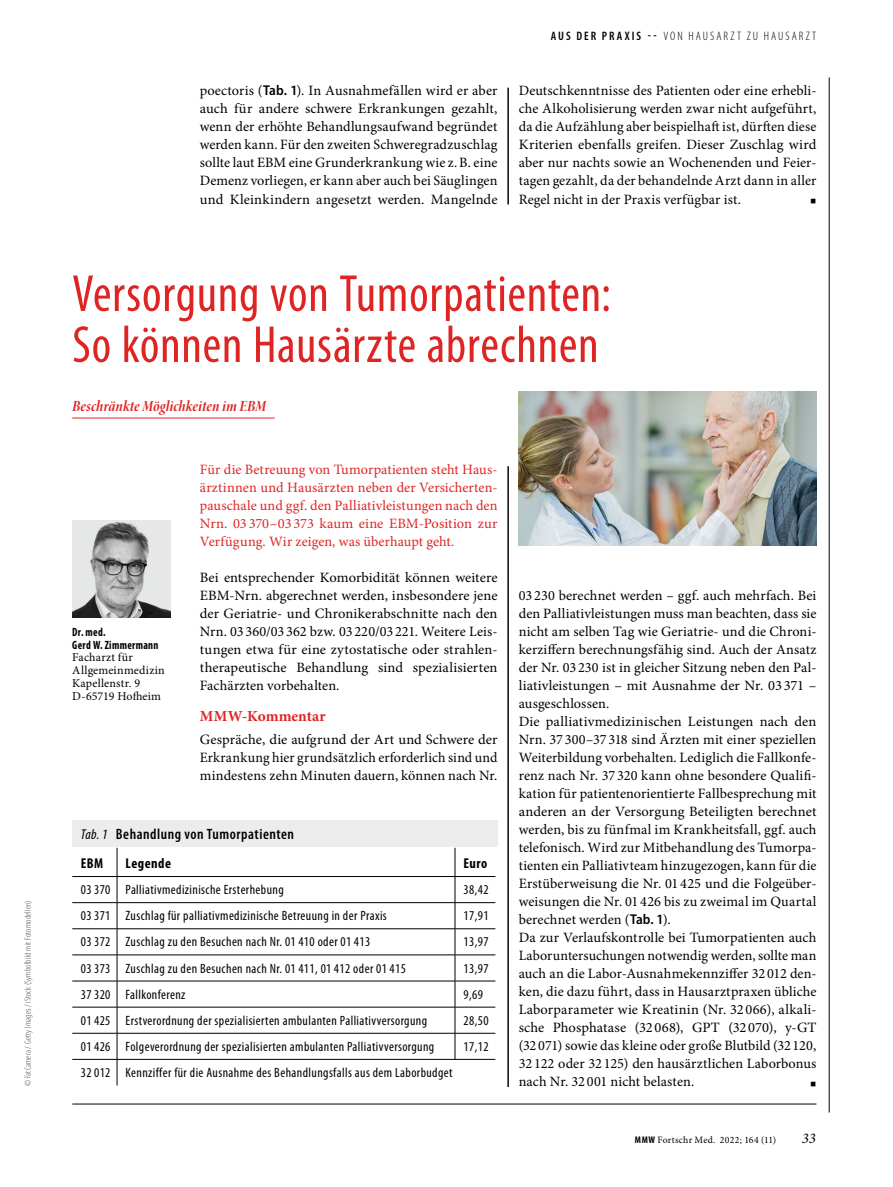
<style>
.page{position:relative;width:893px;height:1187px;background:#fff}
.page>*{position:absolute;margin:0;border:0;box-sizing:border-box;transform-origin:0 0}
.Title_kleinrot{font:condensed 52.5px/51px "Myriad Pro";letter-spacing:.015em;color:#de2524}
.SuperTitle_1rot{font:15.75px "Minion Pro Bold Cn It Disp";letter-spacing:.005em;color:#de2524}
.SectionHeading_1_Com{font:700 15.3px "Minion Pro";letter-spacing:.005em;color:#de2524}
.Table_Caption_x{font:600 condensed 15px "Myriad Pro";letter-spacing:.035em;color:#000}
.t1{font:italic 14.85px "Minion Pro";color:#000}
.Para_x{font:14.25px/18px "Minion Pro";letter-spacing:.005em;color:#000;text-align:justify}
.Trailer_kleinrot{font:14.25px/18px "Minion Pro";letter-spacing:.005em;color:#de2524;text-align:justify}
.Table_Heading_x{font:700 condensed 14.25px "Myriad Pro";letter-spacing:.035em;color:#000}
.Table_Entry_left{font:condensed 13.5px "Myriad Pro";letter-spacing:.03em;color:#000}
.t2{font:300 condensed 12.3px "Myriad Pro";letter-spacing:.165em;color:#000}
.Image_Caption_x{font:12px/12.8px "Minion Pro";letter-spacing:.015em;color:#000}
.Image_Caption_Author{font:700 condensed 12px/12.8px "Myriad Pro";letter-spacing:.03em;color:#000;scale:.9 1}
.Para_x-2{font:10.5px "Arial Unicode MS";color:#000}
.t3{font:9.75px "Minion Pro";letter-spacing:.025em;color:#000}
.Image_Source_x{font:300 condensed 9px "Myriad Pro";letter-spacing:.02em;color:#4d4d4c}
.s1{font-weight:600}
.s2{font-family:"Myriad Pro";font-weight:600;font-stretch:semi-condensed}
.s3{font-weight:400;font-style:italic;font-size:14.25px}
.s4{font-family:"Myriad Pro";font-weight:700;font-stretch:condensed}
</style>
<div class="page">
<hr style="left:72px;top:1103px;width:744px;height:1px;background:#000">
<hr style="left:829px;top:77px;width:1px;height:1035px;background:#000">
<img style="left:72px;top:520px;width:98px;height:98px">
<hr style="left:508px;top:466px;width:1px;height:620px;background:#000">
<hr style="left:508px;top:88px;width:1px;height:116px;background:#000">
<hr style="left:72px;top:418px;width:203px;height:1px;background:#de2524">
<div style="left:72px;top:820px;width:425px;height:28px;background:#ececec"></div>
<svg style="left:72px;top:847px;width:423px;height:238px"></svg>
<hr style="left:72px;top:902px;width:45px;height:1px;background:#000">
<hr style="left:117px;top:902px;width:338px;height:1px;background:#000">
<hr style="left:455px;top:902px;width:40px;height:1px;background:#000">
<hr style="left:72px;top:928px;width:45px;height:1px;background:#000">
<hr style="left:117px;top:928px;width:338px;height:1px;background:#000">
<hr style="left:455px;top:928px;width:40px;height:1px;background:#000">
<hr style="left:72px;top:954px;width:45px;height:1px;background:#000">
<hr style="left:117px;top:954px;width:338px;height:1px;background:#000">
<hr style="left:455px;top:954px;width:40px;height:1px;background:#000">
<hr style="left:72px;top:980px;width:45px;height:1px;background:#000">
<hr style="left:117px;top:980px;width:338px;height:1px;background:#000">
<hr style="left:455px;top:980px;width:40px;height:1px;background:#000">
<hr style="left:72px;top:1006px;width:45px;height:1px;background:#000">
<hr style="left:117px;top:1006px;width:338px;height:1px;background:#000">
<hr style="left:455px;top:1006px;width:40px;height:1px;background:#000">
<hr style="left:72px;top:1032px;width:45px;height:1px;background:#000">
<hr style="left:117px;top:1032px;width:338px;height:1px;background:#000">
<hr style="left:455px;top:1032px;width:40px;height:1px;background:#000">
<hr style="left:72px;top:1059px;width:45px;height:1px;background:#000">
<hr style="left:117px;top:1059px;width:338px;height:1px;background:#000">
<hr style="left:455px;top:1059px;width:40px;height:1px;background:#000">
<svg style="left:117px;top:847px;width:1px;height:238px"></svg>
<svg style="left:455px;top:847px;width:1px;height:212px"></svg>
<hr style="left:72px;top:876px;width:45px;height:1px;background:#000">
<hr style="left:117px;top:876px;width:338px;height:1px;background:#000">
<hr style="left:455px;top:876px;width:40px;height:1px;background:#000">
<img style="left:519px;top:392px;width:297px;height:153px">
<p class="Image_Source_x" style="left:23px;top:1085px;width:187px;rotate:-90deg">© FatCamera / Getty Images / iStock (Symbolbild mit Fotomodellen)</p>
<p class="t2" style="left:551px;top:29px;width:267px"><span class="s1">AUS DER PRAXIS --</span> VON HAUSARZT ZU HAUSARZT</p>
<p class="Para_x" style="left:200px;top:82px;width:299px">poectoris (<span class="s2">Tab. 1</span>). In Ausnahmefällen wird er aber auch für andere schwere Erkrankungen gezahlt, wenn der erhöhte Behandlungsaufwand begründet werden kann. Für den zweiten Schweregradzuschlag sollte laut EBM eine Grunderkrankung wie z.B. eine Demenz vorliegen, er kann aber auch bei Säuglingen und Kleinkindern angesetzt werden. Mangelnde</p>
<p class="Para_x" style="left:519px;top:82px;width:299px">Deutschkenntnisse des Patienten oder eine erhebli&shy;che Alkoholisierung werden zwar nicht aufgeführt, da die Aufzählung aber beispielhaft ist, dürften diese Kriterien ebenfalls greifen. Dieser Zuschlag wird aber nur nachts sowie an Wochenenden und Feier&shy;tagen gezahlt, da der behandelnde Arzt dann in aller Regel nicht in der Praxis verfügbar ist.</p>
<p class="Para_x-2" style="left:810px;top:194px;width:8px">■</p>
<p class="Title_kleinrot" style="left:72px;top:267px;width:540px">Versorgung von Tumorpatienten:<br>So können Hausärzte abrechnen</p>
<p class="SuperTitle_1rot" style="left:72px;top:397px;width:195px">Beschränkte Möglichkeiten im EBM</p>
<p class="Image_Caption_Author" style="left:72px;top:625px;width:97px">Dr. med.<br>Gerd W. Zimmermann</p>
<p class="Image_Caption_x" style="left:72px;top:651px;width:94px">Facharzt für<br>Allgemeinmedizin<br>Kapellenstr. 9<br>D-65719 Hofheim</p>
<p class="Trailer_kleinrot" style="left:200px;top:460px;width:299px">Für die Betreuung von Tumorpatienten steht Haus&shy;ärztinnen und Hausärzten neben der Versicherten&shy;pauschale und ggf. den Palliativleistungen nach den Nrn. 03 370–03 373 kaum eine EBM-Position zur Verfügung. Wir zeigen, was überhaupt geht.</p>
<p class="Para_x" style="left:200px;top:568px;width:299px">Bei entsprechender Komorbidität können weitere EBM-Nrn. abgerechnet werden, insbesondere jene der Geriatrie- und Chronikerabschnitte nach den Nrn. 03 360/03 362 bzw. 03 220/03 221. Weitere Leis&shy;tungen etwa für eine zytostatische oder strahlen&shy;therapeutische Behandlung sind spezialisierten Fachärzten vorbehalten.</p>
<p class="SectionHeading_1_Com" style="left:200px;top:704px;width:127px">MMW-Kommentar</p>
<p class="Para_x" style="left:200px;top:730px;width:299px">Gespräche, die aufgrund der Art und Schwere der Erkrankung hier grundsätzlich erforderlich sind und mindestens zehn Minuten dauern, können nach Nr.</p>
<p class="Table_Caption_x" style="left:81px;top:826px;width:215px"><span class="s3">Tab. 1</span> Behandlung von Tumorpatienten</p>
<p class="Table_Heading_x" style="left:81px;top:854px;width:24px">EBM</p>
<p class="Table_Heading_x" style="left:126px;top:854px;width:47px">Legende</p>
<p class="Table_Heading_x" style="left:463px;top:854px;width:25px">Euro</p>
<p class="Table_Entry_left" style="left:81px;top:881px;width:31px">03370</p>
<p class="Table_Entry_left" style="left:126px;top:881px;width:160px">Palliativmedizinische Ersterhebung</p>
<p class="Table_Entry_left" style="left:463px;top:881px;width:27px">38,42</p>
<p class="Table_Entry_left" style="left:81px;top:907px;width:31px">03371</p>
<p class="Table_Entry_left" style="left:126px;top:907px;width:263px">Zuschlag für palliativmedizinische Betreuung in der Praxis</p>
<p class="Table_Entry_left" style="left:463px;top:907px;width:27px">17,91</p>
<p class="Table_Entry_left" style="left:81px;top:933px;width:31px">03372</p>
<p class="Table_Entry_left" style="left:126px;top:933px;width:246px">Zuschlag zu den Besuchen nach Nr. 01 410 oder 01 413</p>
<p class="Table_Entry_left" style="left:463px;top:933px;width:27px">13,97</p>
<p class="Table_Entry_left" style="left:81px;top:959px;width:31px">03373</p>
<p class="Table_Entry_left" style="left:126px;top:959px;width:282px">Zuschlag zu den Besuchen nach Nr. 01 411, 01 412 oder 01 415</p>
<p class="Table_Entry_left" style="left:463px;top:959px;width:27px">13,97</p>
<p class="Table_Entry_left" style="left:81px;top:985px;width:31px">37320</p>
<p class="Table_Entry_left" style="left:126px;top:985px;width:61px">Fallkonferenz</p>
<p class="Table_Entry_left" style="left:463px;top:985px;width:21px">9,69</p>
<p class="Table_Entry_left" style="left:81px;top:1012px;width:31px">01425</p>
<p class="Table_Entry_left" style="left:126px;top:1012px;width:303px">Erstverordnung der spezialisierten ambulanten Palliativversorgung</p>
<p class="Table_Entry_left" style="left:463px;top:1012px;width:27px">28,50</p>
<p class="Table_Entry_left" style="left:81px;top:1038px;width:31px">01426</p>
<p class="Table_Entry_left" style="left:126px;top:1038px;width:310px">Folgeverordnung der spezialisierten ambulanten Palliativversorgung</p>
<p class="Table_Entry_left" style="left:463px;top:1038px;width:27px">17,12</p>
<p class="Table_Entry_left" style="left:81px;top:1064px;width:31px">32012</p>
<p class="Table_Entry_left" style="left:126px;top:1064px;width:329px">Kennziffer für die Ausnahme des Behandlungsfalls aus dem Laborbudget</p>
<p class="Para_x" style="left:519px;top:586px;width:299px">03 230 berechnet werden – ggf. auch mehrfach. Bei den Palliativleistungen muss man beachten, dass sie nicht am selben Tag wie Geriatrie- und die Chroni&shy;kerziffern berechnungsfähig sind. Auch der Ansatz der Nr. 03 230 ist in gleicher Sitzung neben den Pal&shy;liativleistungen – mit Ausnahme der Nr. 03 371 – ausgeschlossen.</p>
<p class="Para_x" style="left:519px;top:712px;width:299px">Die palliativmedizinischen Leistungen nach den Nrn. 37 300–37 318 sind Ärzten mit einer speziellen Weiterbildung vorbehalten. Lediglich die Fallkonfe&shy;renz nach Nr. 37 320 kann ohne besondere Qualifi&shy;kation für patientenorientierte Fallbesprechung mit anderen an der Versorgung Beteiligten berechnet werden, bis zu fünfmal im Krankheitsfall, ggf. auch telefonisch. Wird zur Mitbehandlung des Tumorpa&shy;tienten ein Palliativteam hinzugezogen, kann für die Erstüberweisung die Nr. 01 425 und die Folgeüber&shy;weisungen die Nr. 01 426 bis zu zweimal im Quartal berechnet werden (<span class="s2">Tab. 1</span>).</p>
<p class="Para_x" style="left:519px;top:928px;width:299px">Da zur Verlaufskontrolle bei Tumorpatienten auch Laboruntersuchungen notwendig werden, sollte man auch an die Labor-Ausnahmekennziffer 32 012 den&shy;ken, die dazu führt, dass in Hausarztpraxen übliche Laborparameter wie Kreatinin (Nr. 32 066), alkali&shy;sche Phosphatase (32 068), GPT (32 070), y-GT (32 071) sowie das kleine oder große Blutbild (32 120, 32 122 oder 32 125) den hausärztlichen Laborbonus nach Nr. 32 001 nicht belasten.</p>
<p class="Para_x-2" style="left:810px;top:1076px;width:8px">■</p>
<p class="t3" style="left:635px;top:1132px;width:143px"><span class="s4">MMW</span> Fortschr Med. 2022; 164 (11)</p>
<p class="t1" style="left:802px;top:1128px;width:15px">33</p>
</div>
